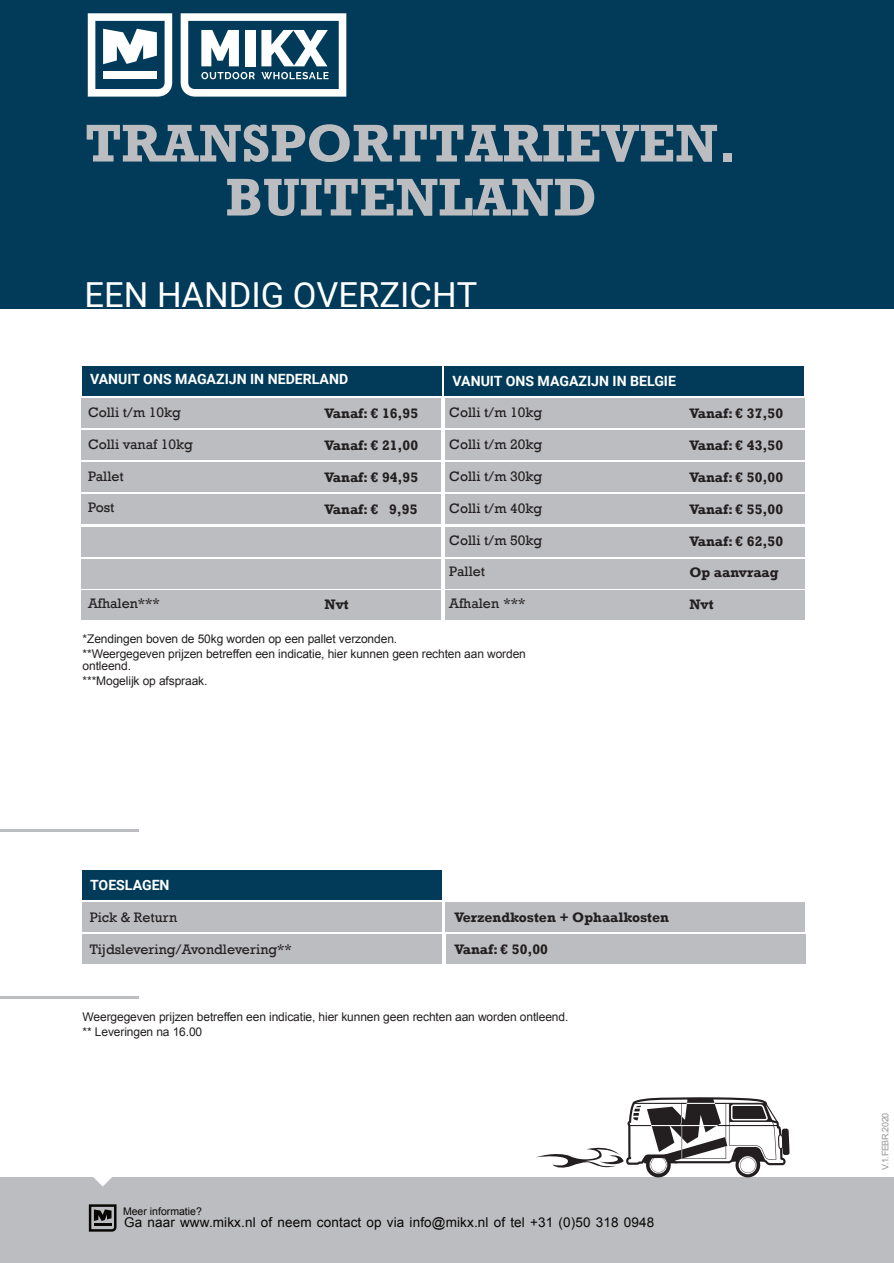
<style>
.page{position:relative;width:894px;height:1263px;background:#fff}
.page>*{position:absolute;margin:0;border:0;box-sizing:border-box;transform-origin:0 0}
.t1{font:700 54px/54px "Rockwell";color:#bcbdc0;text-align:center}
.t2{font:34.5px "Roboto";color:#fff}
.t3{font:14.1px "Rockwell";color:#231f20}
.t4{font:700 14.1px "Rockwell";color:#231f20}
.t5{font:700 14.1px "Roboto";color:#fff}
.t6{font:13.5px "Arial";letter-spacing:.01em;color:#080704}
.t7{font:12px/15px "Arial";letter-spacing:-.01em;color:#231f20}
.t8{font:10.5px "Arial";color:#080704}
.t9{font:9px "Arial";letter-spacing:-.04em;color:#939598}
</style>
<div class="page">
<div style="left:0;top:0;width:893px;height:309px;background:#013b59"></div>
<div style="left:0;top:1177px;width:893px;height:86px;background:#bcbdc0"></div>
<svg style="left:88px;top:13px;width:84px;height:84px"></svg>
<div style="left:103px;top:72px;width:54px;height:7px;background:#fff"></div>
<svg style="left:180px;top:13px;width:166px;height:84px"></svg>
<svg style="left:89px;top:1204px;width:27px;height:28px"></svg>
<hr style="left:94px;top:1223px;width:17px;height:3px;background:#080704">
<svg style="left:93px;top:1177px;width:19px;height:9px"></svg>
<div style="left:81px;top:399px;width:359px;height:29px;background:#bcbdc0"></div>
<div style="left:82px;top:367px;width:359px;height:29px;background:#013b59"></div>
<div style="left:445px;top:399px;width:359px;height:29px;background:#bcbdc0"></div>
<div style="left:81px;top:431px;width:359px;height:29px;background:#bcbdc0"></div>
<div style="left:445px;top:431px;width:359px;height:29px;background:#bcbdc0"></div>
<div style="left:81px;top:463px;width:359px;height:29px;background:#bcbdc0"></div>
<div style="left:445px;top:463px;width:359px;height:29px;background:#bcbdc0"></div>
<div style="left:81px;top:495px;width:359px;height:29px;background:#bcbdc0"></div>
<div style="left:445px;top:495px;width:359px;height:29px;background:#bcbdc0"></div>
<div style="left:445px;top:527px;width:359px;height:29px;background:#bcbdc0"></div>
<div style="left:445px;top:559px;width:359px;height:29px;background:#bcbdc0"></div>
<div style="left:81px;top:527px;width:359px;height:29px;background:#bcbdc0"></div>
<div style="left:81px;top:559px;width:359px;height:29px;background:#bcbdc0"></div>
<div style="left:445px;top:591px;width:359px;height:29px;background:#bcbdc0"></div>
<div style="left:81px;top:591px;width:359px;height:29px;background:#bcbdc0"></div>
<div style="left:82px;top:903px;width:359px;height:29px;background:#bcbdc0"></div>
<div style="left:82px;top:871px;width:359px;height:29px;background:#013b59"></div>
<div style="left:445px;top:903px;width:359px;height:29px;background:#bcbdc0"></div>
<div style="left:82px;top:935px;width:359px;height:29px;background:#bcbdc0"></div>
<div style="left:445px;top:935px;width:360px;height:29px;background:#bcbdc0"></div>
<div style="left:444px;top:367px;width:360px;height:29px;background:#013b59"></div>
<hr style="left:0;top:997px;width:138px;height:2px;background:#bcbdc0">
<hr style="left:0;top:830px;width:138px;height:2px;background:#bcbdc0">
<svg style="left:536px;top:1097px;width:253px;height:80px"></svg>
<h1 class="t1" style="left:85px;top:122px;width:653px">TRANSPORTTARIEVEN.<br>BUITENLAND</h1>
<h2 class="t2" style="left:85px;top:281px;width:394px">EEN HANDIG OVERZICHT</h2>
<p class="t5" style="left:90px;top:374px;width:259px">VANUIT ONS MAGAZIJN IN NEDERLAND</p>
<p class="t5" style="left:452px;top:375px;width:225px">VANUIT ONS MAGAZIJN IN BELGIE</p>
<p class="t4" style="left:324px;top:409px;width:95px">Vanaf: € 16,95</p>
<p class="t4" style="left:324px;top:440px;width:95px">Vanaf: € 21,00</p>
<p class="t4" style="left:324px;top:472px;width:95px">Vanaf: € 94,95</p>
<p class="t4" style="left:324px;top:504px;width:94px">Vanaf: € 9,95</p>
<p class="t3" style="left:88px;top:407px;width:94px">Colli t/m 10kg</p>
<p class="t3" style="left:88px;top:439px;width:106px">Colli vanaf 10kg</p>
<p class="t3" style="left:88px;top:471px;width:37px">Pallet</p>
<p class="t3" style="left:88px;top:502px;width:28px">Post</p>
<p class="t3" style="left:449px;top:408px;width:94px">Colli t/m 10kg</p>
<p class="t3" style="left:449px;top:439px;width:94px">Colli t/m 20kg</p>
<p class="t3" style="left:449px;top:471px;width:94px">Colli t/m 30kg</p>
<p class="t3" style="left:449px;top:503px;width:94px">Colli t/m 40kg</p>
<p class="t3" style="left:449px;top:535px;width:94px">Colli t/m 50kg</p>
<p class="t3" style="left:449px;top:567px;width:37px">Pallet</p>
<p class="t3" style="left:449px;top:598px;width:78px">Afhalen ***</p>
<p class="t3" style="left:88px;top:598px;width:73px">Afhalen***</p>
<p class="t4" style="left:324px;top:599px;width:26px">Nvt</p>
<p class="t7" style="left:83px;top:633px;width:444px">*Zendingen boven de 50kg worden op een pallet verzonden.<br>**Weergegeven prĳzen betreffen een indicatie, hier kunnen geen rechten aan worden</p>
<p class="t7" style="left:83px;top:660px;width:126px">ontleend.<br>***Mogelĳk op afspraak.</p>
<p class="t4" style="left:689px;top:409px;width:95px">Vanaf: € 37,50</p>
<p class="t4" style="left:689px;top:440px;width:95px">Vanaf: € 43,50</p>
<p class="t4" style="left:689px;top:472px;width:95px">Vanaf: € 50,00</p>
<p class="t4" style="left:689px;top:504px;width:95px">Vanaf: € 55,00</p>
<p class="t4" style="left:689px;top:536px;width:95px">Vanaf: € 62,50</p>
<p class="t4" style="left:689px;top:568px;width:91px">Op aanvraag</p>
<p class="t4" style="left:689px;top:599px;width:26px">Nvt</p>
<p class="t5" style="left:90px;top:879px;width:81px">TOESLAGEN</p>
<p class="t3" style="left:90px;top:912px;width:89px">Pick &amp; Return</p>
<p class="t3" style="left:90px;top:944px;width:204px">Tijdslevering/Avondlevering**</p>
<p class="t4" style="left:454px;top:912px;width:216px">Verzendkosten + Ophaalkosten</p>
<p class="t4" style="left:454px;top:944px;width:95px">Vanaf: € 50,00</p>
<p class="t7" style="left:83px;top:1010px;width:487px">Weergegeven prĳzen betreffen een indicatie, hier kunnen geen rechten aan worden ontleend. ** Leveringen na 16.00</p>
<p class="t8" style="left:123px;top:1207px;width:80px">Meer informatie?</p>
<p class="t6" style="left:124px;top:1217px;width:531px">Ga naar www.mikx.nl of neem contact op via info@mikx.nl of tel +31 (0)50 318 0948</p>
<p class="t9" style="left:881px;top:1170px;width:59px;rotate:-90deg">V.1.FEBR.2020</p>
</div>
